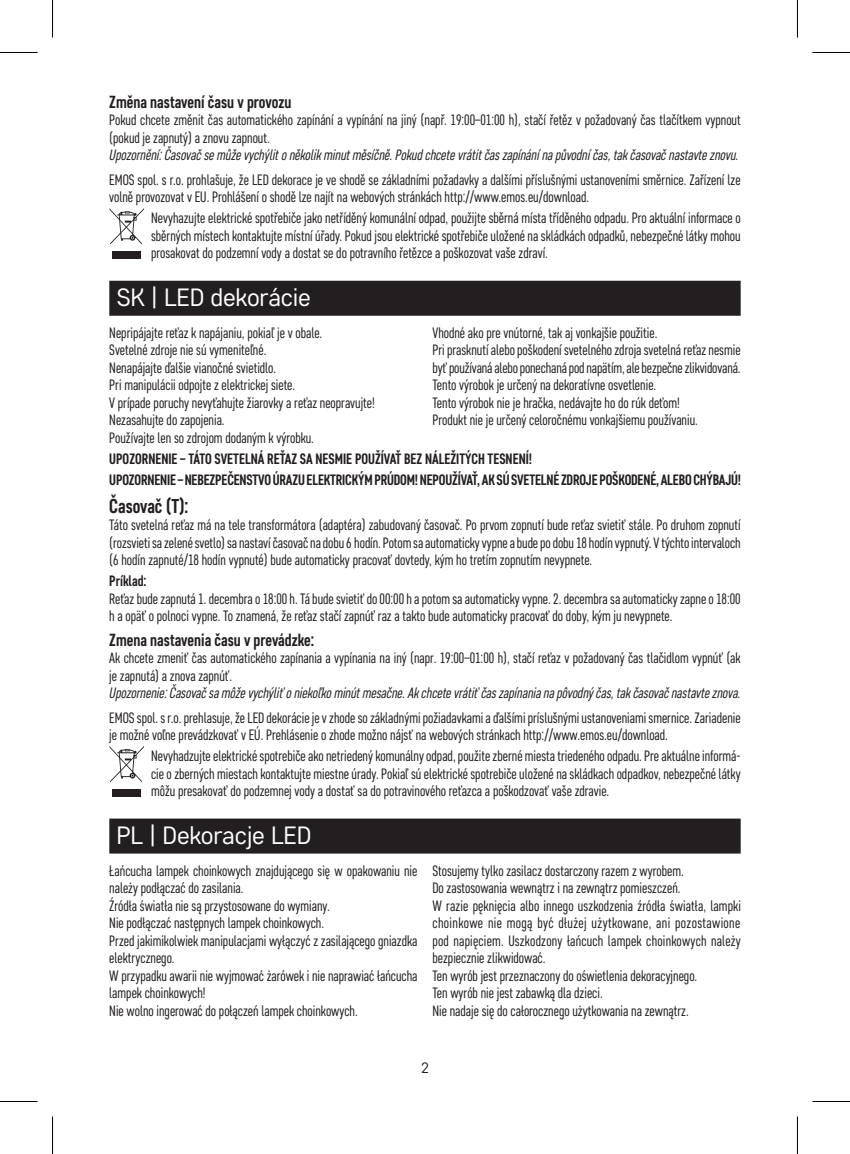
<style>
.page{position:relative;width:850px;height:1154px;background:#fff}
.page>*{position:absolute;margin:0;border:0;box-sizing:border-box;transform-origin:0 0}
.t1{font:25px "Core Sans D35";letter-spacing:-.01em;color:#fff}
.t2{font:700 20px "Core Sans D57 Cn";color:#231f20}
.t3{font:700 17.5px "Core Sans D57 Cn";color:#231f20}
.t4{font:15px/17.5px "Core Sans D37 Cn";color:#231f20}
.t5{font:italic 15px "Core Sans D37 Cn";color:#231f20}
.t6{font:700 15px/21px "Core Sans D57 Cn";letter-spacing:-.01em;color:#231f20}
.t7{font:15px "Core Sans D35";color:#231f20}
</style>
<div class="page">
<div style="left:109px;top:281px;width:631px;height:35px;background:#231f20"></div>
<svg style="left:109px;top:208px;width:35px;height:36px"></svg>
<div style="left:112px;top:251px;width:29px;height:7px;background:#231f20"></div>
<div style="left:109px;top:818px;width:631px;height:35px;background:#231f20"></div>
<svg style="left:109px;top:746px;width:35px;height:36px"></svg>
<div style="left:112px;top:789px;width:29px;height:7px;background:#231f20"></div>
<hr style="left:0;top:52px;width:38px;height:1px;background:#000">
<hr style="left:812px;top:52px;width:37px;height:1px;background:#000">
<hr style="left:0;top:1101px;width:38px;height:1px;background:#000">
<hr style="left:812px;top:1101px;width:37px;height:1px;background:#000">
<hr style="left:52px;top:0;width:1px;height:38px;background:#000">
<hr style="left:52px;top:1116px;width:1px;height:38px;background:#000">
<hr style="left:796px;top:0;width:1px;height:38px;background:#000">
<hr style="left:796px;top:1116px;width:1px;height:38px;background:#000">
<p class="t3" style="left:109px;top:91px;width:183px">Změna nastavení času v provozu</p>
<p class="t4" style="left:109px;top:111px;width:632px">Pokud chcete změnit čas automatického zapínání a vypínání na jiný (např. 19:00–01:00 h), stačí řetěz v požadovaný čas tlačítkem vypnout (pokud je zapnutý) a znovu zapnout.</p>
<p class="t5" style="left:109px;top:146px;width:630px">Upozornění: Časovač se může vychýlit o několik minut měsíčně. Pokud chcete vrátit čas zapínání na původní čas, tak časovač nastavte znovu.</p>
<p class="t4" style="left:109px;top:171px;width:632px">EMOS spol. s r.o. prohlašuje, že LED dekorace je ve shodě se základními požadavky a dalšími příslušnými ustanoveními směrnice. Zařízení lze volně provozovat v EU. Prohlášení o shodě lze najít na webových stránkách http://www.emos.eu/download.</p>
<p class="t4" style="left:151px;top:209px;width:590px;text-align:justify">Nevyhazujte elektrické spotřebiče jako netříděný komunální odpad, použijte sběrná místa tříděného odpadu. Pro aktuální informace o sběrných místech kontaktujte místní úřady. Pokud jsou elektrické spotřebiče uložené na skládkách odpadků, nebezpečné látky mohou prosakovat do podzemní vody a dostat se do potravního řetězce a poškozovat vaše zdraví.</p>
<h1 class="t1" style="left:116px;top:281px;width:196px">SK | LED dekorácie</h1>
<p class="t4" style="left:109px;top:324px;width:267px">Nepripájajte reťaz k napájaniu, pokiaľ je v obale.<br>Svetelné zdroje nie sú vymeniteľné.<br>Nenapájajte ďalšie vianočné svietidlo.<br>Pri manipulácii odpojte z elektrickej siete.<br>V prípade poruchy nevyťahujte žiarovky a reťaz neopravujte!<br>Nezasahujte do zapojenia.<br>Používajte len so zdrojom dodaným k výrobku.</p>
<p class="t4" style="left:432px;top:324px;width:309px">Vhodné ako pre vnútorné, tak aj vonkajšie použitie.<br>Pri prasknutí alebo poškodení svetelného zdroja svetelná reťaz nesmie byť používaná alebo ponechaná pod napätím, ale bezpečne zlikvidovaná.<br>Tento výrobok je určený na dekoratívne osvetlenie.<br>Tento výrobok nie je hračka, nedávajte ho do rúk deťom!<br>Produkt nie je určený celoročnému vonkajšiemu používaniu.</p>
<p class="t6" style="left:109px;top:448px;width:633px">UPOZORNENIE – TÁTO SVETELNÁ REŤAZ SA NESMIE POUŽÍVAŤ BEZ NÁLEŽITÝCH TESNENÍ!<br>UPOZORNENIE – NEBEZPEČENSTVO ÚRAZU ELEKTRICKÝM PRÚDOM! NEPOUŽÍVAŤ, AK SÚ SVETELNÉ ZDROJE POŠKODENÉ, ALEBO CHÝBAJÚ!</p>
<h2 class="t2" style="left:109px;top:493px;width:81px">Časovač (T):</h2>
<p class="t4" style="left:109px;top:516px;width:632px;text-align:justify">Táto svetelná reťaz má na tele transformátora (adaptéra) zabudovaný časovač. Po prvom zopnutí bude reťaz svietiť stále. Po druhom zopnutí (rozsvieti sa zelené svetlo) sa nastaví časovač na dobu 6 hodín. Potom sa automaticky vypne a bude po dobu 18 hodín vypnutý. V týchto intervaloch (6 hodín zapnuté/18 hodín vypnuté) bude automaticky pracovať dovtedy, kým ho tretím zopnutím nevypnete.</p>
<p class="t6" style="left:109px;top:570px;width:39px">Príklad:</p>
<p class="t4" style="left:109px;top:589px;width:632px">Reťaz bude zapnutá 1. decembra o 18:00 h. Tá bude svietiť do 00:00 h a potom sa automaticky vypne. 2. decembra sa automaticky zapne o 18:00 h a opäť o polnoci vypne. To znamená, že reťaz stačí zapnúť raz a takto bude automaticky pracovať do doby, kým ju nevypnete.</p>
<p class="t3" style="left:109px;top:629px;width:206px">Zmena nastavenia času v prevádzke:</p>
<p class="t4" style="left:109px;top:649px;width:632px">Ak chcete zmeniť čas automatického zapínania a vypínania na iný (napr. 19:00–01:00 h), stačí reťaz v požadovaný čas tlačidlom vypnúť (ak je zapnutá) a znova zapnúť.</p>
<p class="t5" style="left:109px;top:684px;width:632px">Upozornenie: Časovač sa môže vychýliť o niekoľko minút mesačne. Ak chcete vrátiť čas zapínania na pôvodný čas, tak časovač nastavte znova.</p>
<p class="t4" style="left:109px;top:708px;width:632px">EMOS spol. s r.o. prehlasuje, že LED dekorácie je v zhode so základnými požiadavkami a ďalšími príslušnými ustanoveniami smernice. Zariadenie je možné voľne prevádzkovať v EÚ. Prehlásenie o zhode možno nájsť na webových stránkach http://www.emos.eu/download.</p>
<p class="t4" style="left:151px;top:747px;width:590px;text-align:justify">Nevyhadzujte elektrické spotrebiče ako netriedený komunálny odpad, použite zberné miesta triedeného odpadu. Pre aktuálne informá&shy;cie o zberných miestach kontaktujte miestne úrady. Pokiaľ sú elektrické spotrebiče uložené na skládkach odpadkov, nebezpečné látky môžu presakovať do podzemnej vody a dostať sa do potravinového reťazca a poškodzovať vaše zdravie.</p>
<h1 class="t1" style="left:116px;top:819px;width:196px">PL | Dekoracje LED</h1>
<p class="t4" style="left:109px;top:861px;width:309px">Łańcucha lampek choinkowych znajdującego się w opakowaniu nie należy podłączać do zasilania.<br>Źródła światła nie są przystosowane do wymiany.<br>Nie podłączać następnych lampek choinkowych.<br>Przed jakimikolwiek manipulacjami wyłączyć z zasilającego gniazdka elektrycznego.<br>W przypadku awarii nie wyjmować żarówek i nie naprawiać łańcucha lampek choinkowych!<br>Nie wolno ingerować do połączeń lampek choinkowych.</p>
<p class="t4" style="left:432px;top:861px;width:310px">Stosujemy tylko zasilacz dostarczony razem z wyrobem.<br>Do zastosowania wewnątrz i na zewnątrz pomieszczeń.<br>W razie pęknięcia albo innego uszkodzenia źródła światła, lampki choinkowe nie mogą być dłużej użytkowane, ani pozostawione pod napięciem. Uszkodzony łańcuch lampek choinkowych należy bezpiecznie zlikwidować.<br>Ten wyrób jest przeznaczony do oświetlenia dekoracyjnego.<br>Ten wyrób nie jest zabawką dla dzieci.<br>Nie nadaje się do całorocznego użytkowania na zewnątrz.</p>
<p class="t7" style="left:421px;top:1058px;width:9px">2</p>
</div>
